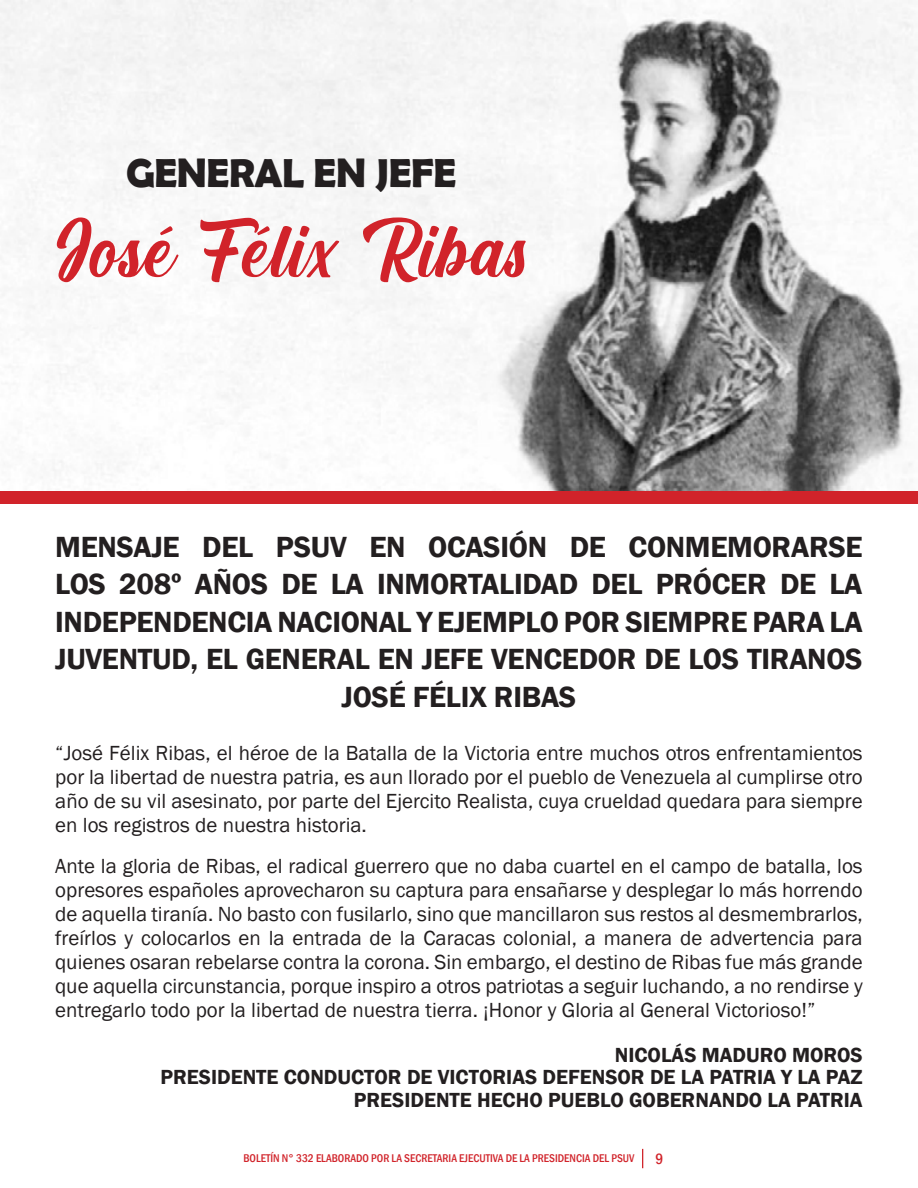
<style>
.page{position:relative;width:918px;height:1188px;background:#fff}
.page>*{position:absolute;margin:0;border:0;box-sizing:border-box;transform-origin:0 0}
.Estilo_de_párrafo_1{font:103.5px "Cream Cake";color:#d1232a}
.Estilo_de_párrafo_1-2{font:700 40.5px "Berlin Sans FB Demi";letter-spacing:-.01em;color:#231f20}
.Estilo_de_párrafo_1-3{font:600 30px/37.5px "Franklin Gothic";letter-spacing:-.01em;color:#231f20;text-align:center}
.Estilo_de_párrafo_1-4{font:21px/24px "Franklin Gothic";color:#231f20;text-align:justify}
.Estilo_de_párrafo_1-5{font:600 21px "Franklin Gothic";color:#231f20}
.t1{font:500 condensed 15.3px "Franklin Gothic";color:#d1232a}
.t2{font:500 condensed 11.55px "Franklin Gothic";color:#d1232a}
</style>
<div class="page">
<svg style="left:642px;top:1149px;width:1px;height:19px"></svg>
<div style="left:0;top:491px;width:918px;height:13px;background:#d1232a"></div>
<img style="left:0;top:0;width:918px;height:491px">
<p class="Estilo_de_párrafo_1-2" style="left:126px;top:150px;width:332px">GENERAL EN JEFE</p>
<p class="Estilo_de_párrafo_1" style="left:57px;top:201px;width:470px">José Félix Ribas</p>
<p class="Estilo_de_párrafo_1-3" style="left:55px;top:528px;width:809px">MENSAJE DEL PSUV EN OCASIÓN DE CONMEMORARSE LOS 208º AÑOS DE LA INMORTALIDAD DEL PRÓCER DE LA INDEPENDENCIA NACIONAL Y EJEMPLO POR SIEMPRE PARA LA JUVENTUD, EL GENERAL EN JEFE VENCEDOR DE LOS TIRANOS JOSÉ FÉLIX RIBAS</p>
<p class="Estilo_de_párrafo_1-4" style="left:55px;top:741px;width:809px">“José Félix Ribas, el héroe de la Batalla de la Victoria entre muchos otros enfrentamientos por la libertad de nuestra patria, es aun llorado por el pueblo de Venezuela al cumplirse otro año de su vil asesinato, por parte del Ejercito Realista, cuya crueldad quedara para siempre en los registros de nuestra historia.</p>
<p class="Estilo_de_párrafo_1-4" style="left:55px;top:854px;width:809px">Ante la gloria de Ribas, el radical guerrero que no daba cuartel en el campo de batalla, los opresores españoles aprovecharon su captura para ensañarse y desplegar lo más horrendo de aquella tiranía. No basto con fusilarlo, sino que mancillaron sus restos al desmembrarlos, freírlos y colocarlos en la entrada de la Caracas colonial, a manera de advertencia para quienes osaran rebelarse contra la corona. Sin embargo, el destino de Ribas fue más grande que aquella circunstancia, porque inspiro a otros patriotas a seguir luchando, a no rendirse y entregarlo todo por la libertad de nuestra tierra. ¡Honor y Gloria al General Victorioso!”</p>
<p class="Estilo_de_párrafo_1-5" style="left:615px;top:1042px;width:249px">NICOLÁS MADURO MOROS</p>
<p class="Estilo_de_párrafo_1-5" style="left:160px;top:1064px;width:704px">PRESIDENTE CONDUCTOR DE VICTORIAS DEFENSOR DE LA PATRIA Y LA PAZ</p>
<p class="Estilo_de_párrafo_1-5" style="left:354px;top:1087px;width:511px">PRESIDENTE HECHO PUEBLO GOBERNANDO LA PATRIA</p>
<p class="t2" style="left:243px;top:1150px;width:393px">BOLETÍN N° 332 ELABORADO POR LA SECRETARIA EJECUTIVA DE LA PRESIDENCIA DEL PSUV</p>
<p class="t1" style="left:655px;top:1149px;width:9px">9</p>
</div>
